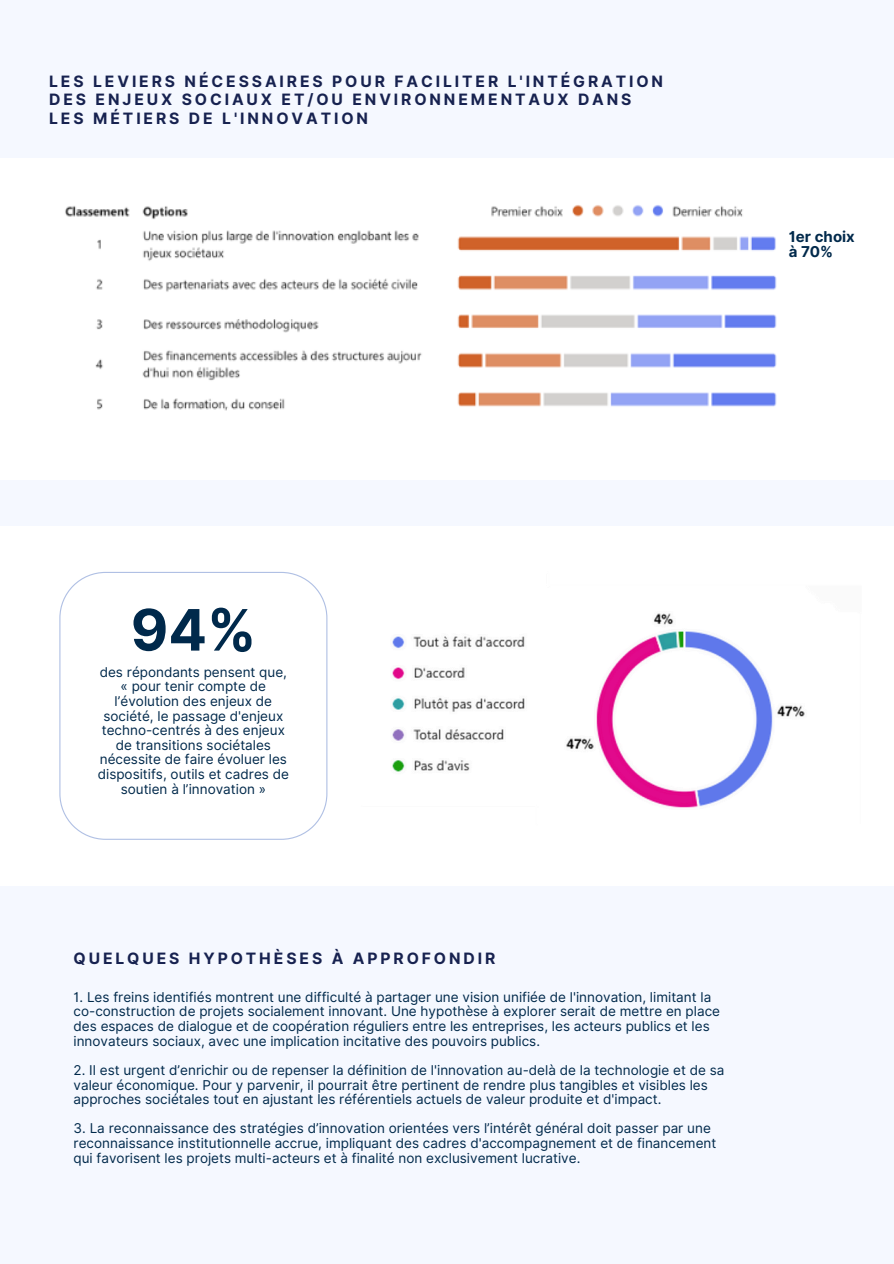
<style>
.page{position:relative;width:894px;height:1264px;background:#fff}
.page>*{position:absolute;margin:0;border:0;box-sizing:border-box;transform-origin:0 0}
.t1{font:700 57.15px "Inter";color:#00294b}
.t2{font:700 15.6px/18.6px "Inter";letter-spacing:.185em;color:#172250}
.t3{font:700 15px/15.8px "Inter";color:#00294b}
.t4{font:13.5px/14.7px "Inter";color:#00294b}
</style>
<div class="page">
<div style="left:0;top:0;width:893px;height:1263px;background:#f5f8ff"></div>
<div style="left:0;top:158px;width:893px;height:321px;background:#fff"></div>
<div style="left:0;top:526px;width:893px;height:359px;background:#fff"></div>
<img style="left:65px;top:205px;width:712px;height:206px">
<svg style="left:59px;top:572px;width:268px;height:267px"></svg>
<img style="left:392px;top:613px;width:413px;height:195px">
<p class="t2" style="left:49px;top:72px;width:615px">LES LEVIERS NÉCESSAIRES POUR FACILITER L'INTÉGRATION<br>DES ENJEUX SOCIAUX ET/OU ENVIRONNEMENTAUX DANS<br>LES MÉTIERS DE L'INNOVATION</p>
<p class="t3" style="left:788px;top:228px;width:68px">1er choix à 70%</p>
<h3 class="t1" style="left:131px;top:595px;width:127px">94%</h3>
<p class="t4" style="left:98px;top:664px;width:193px;text-align:center">des répondants pensent que, « pour tenir compte de l’évolution des enjeux de société, le passage d'enjeux techno-centrés à des enjeux de transitions sociétales nécessite de faire évoluer les dispositifs, outils et cadres de soutien à l’innovation »</p>
<p class="t2" style="left:73px;top:948px;width:423px">QUELQUES HYPOTHÈSES À APPROFONDIR</p>
<p class="t4" style="left:73px;top:989px;width:648px">1. Les freins identifiés montrent une difficulté à partager une vision unifiée de l'innovation, limitant la co-construction de projets socialement innovant. Une hypothèse à explorer serait de mettre en place des espaces de dialogue et de coopération réguliers entre les entreprises, les acteurs publics et les innovateurs sociaux, avec une implication incitative des pouvoirs publics.</p>
<h2 class="t4" style="left:73px;top:1062px;width:652px">2. Il est urgent d’enrichir ou de repenser la définition de l'innovation au-delà de la technologie et de sa valeur économique. Pour y parvenir, il pourrait être pertinent de rendre plus tangibles et visibles les approches sociétales tout en ajustant les référentiels actuels de valeur produite et d'impact.</h2>
<p class="t4" style="left:73px;top:1121px;width:644px">3. La reconnaissance des stratégies d’innovation orientées vers l’intérêt général doit passer par une reconnaissance institutionnelle accrue, impliquant des cadres d'accompagnement et de financement qui favorisent les projets multi-acteurs et à finalité non exclusivement lucrative.</p>
</div>
